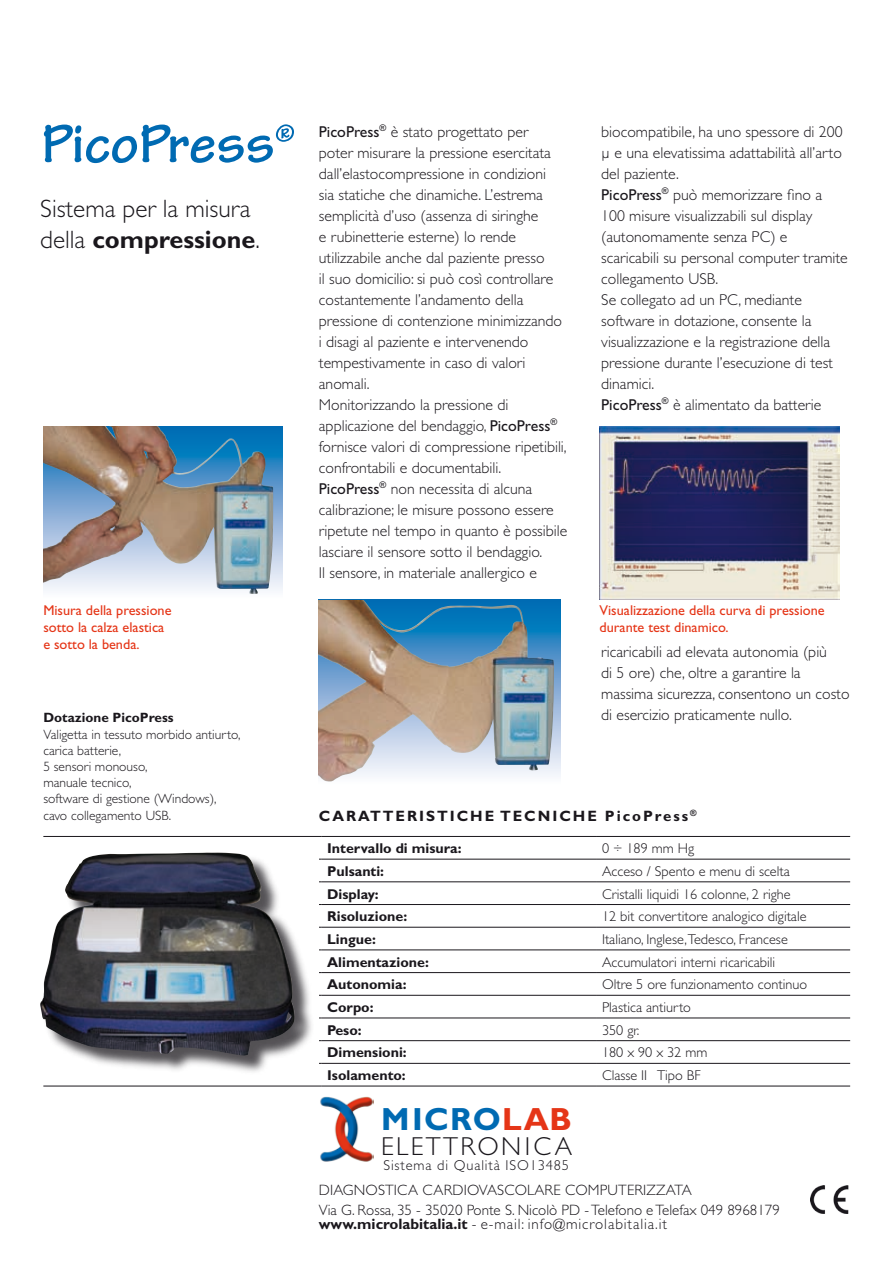
<style>
.page{position:relative;width:893px;height:1263px;background:#fff}
.page>*{position:absolute;margin:0;border:0;box-sizing:border-box;transform-origin:0 0}
.t1{font:700 32.1px "Gill Sans";letter-spacing:.04em;color:#006ab2}
.t2{font:300 26.1px "Gill Sans";letter-spacing:.09em;color:#1a171c}
.t3{font:300 25.2px/30.3px "Gill Sans";color:#1a171c}
.t4{font:300 15.75px/21px "Gill Sans";color:#1a171c}
.t5{font:300 15px/20.2px "Gill Sans";color:#1a171c}
.t6{font:300 15px "Gill Sans";letter-spacing:.06em;color:#1a171c}
.t7{font:700 15px "Gill Sans";letter-spacing:.13em;color:#1a171c}
.t8{font:300 14.4px "Gill Sans";letter-spacing:.06em;color:#1a171c}
.t9{font:300 14.25px "Gill Sans";color:#1a171c}
.t10{font:700 14.25px "Gill Sans";color:#1a171c}
.t11{font:14.25px/17.1px "Gill Sans";color:#e53517}
.t12{font:300 13.5px/16.2px "Gill Sans";color:#1a171c}
.t13{font:700 13.5px "Gill Sans";color:#1a171c}
.s1{font-weight:700}
.s2{font-weight:400}
.s3{color:#e53517}
</style>
<div class="page">
<hr style="left:43px;top:836px;width:278px;height:1px;background:#1a171c">
<hr style="left:321px;top:836px;width:275px;height:1px;background:#1a171c">
<hr style="left:43px;top:1085px;width:278px;height:1px;background:#1a171c">
<hr style="left:321px;top:1085px;width:275px;height:1px;background:#1a171c">
<hr style="left:596px;top:836px;width:254px;height:1px;background:#1a171c">
<hr style="left:596px;top:1085px;width:254px;height:1px;background:#1a171c">
<hr style="left:43px;top:859px;width:278px;height:1px;background:#1a171c">
<hr style="left:321px;top:859px;width:275px;height:1px;background:#1a171c">
<hr style="left:596px;top:859px;width:254px;height:1px;background:#1a171c">
<hr style="left:43px;top:881px;width:278px;height:1px;background:#1a171c">
<hr style="left:321px;top:881px;width:275px;height:1px;background:#1a171c">
<hr style="left:596px;top:881px;width:254px;height:1px;background:#1a171c">
<hr style="left:43px;top:904px;width:278px;height:1px;background:#1a171c">
<hr style="left:321px;top:904px;width:275px;height:1px;background:#1a171c">
<hr style="left:596px;top:904px;width:254px;height:1px;background:#1a171c">
<hr style="left:43px;top:927px;width:278px;height:1px;background:#1a171c">
<hr style="left:321px;top:927px;width:275px;height:1px;background:#1a171c">
<hr style="left:596px;top:927px;width:254px;height:1px;background:#1a171c">
<hr style="left:43px;top:950px;width:278px;height:1px;background:#1a171c">
<hr style="left:321px;top:950px;width:275px;height:1px;background:#1a171c">
<hr style="left:596px;top:950px;width:254px;height:1px;background:#1a171c">
<hr style="left:43px;top:972px;width:278px;height:1px;background:#1a171c">
<hr style="left:321px;top:972px;width:275px;height:1px;background:#1a171c">
<hr style="left:596px;top:972px;width:254px;height:1px;background:#1a171c">
<hr style="left:43px;top:995px;width:278px;height:1px;background:#1a171c">
<hr style="left:321px;top:995px;width:275px;height:1px;background:#1a171c">
<hr style="left:596px;top:995px;width:254px;height:1px;background:#1a171c">
<hr style="left:43px;top:1018px;width:278px;height:1px;background:#1a171c">
<hr style="left:321px;top:1018px;width:275px;height:1px;background:#1a171c">
<hr style="left:596px;top:1018px;width:254px;height:1px;background:#1a171c">
<hr style="left:43px;top:1040px;width:278px;height:1px;background:#1a171c">
<hr style="left:321px;top:1040px;width:275px;height:1px;background:#1a171c">
<hr style="left:596px;top:1040px;width:254px;height:1px;background:#1a171c">
<hr style="left:43px;top:1063px;width:278px;height:1px;background:#1a171c">
<hr style="left:321px;top:1063px;width:275px;height:1px;background:#1a171c">
<hr style="left:596px;top:1063px;width:254px;height:1px;background:#1a171c">
<div style="left:33px;top:843px;width:286px;height:231px;background:#fff"></div>
<svg style="left:44px;top:124px;width:250px;height:39px"></svg>
<svg style="left:319px;top:600px;width:241px;height:176px;background:#4788b5"></svg>
<img style="left:319px;top:607px;width:235px;height:175px">
<svg style="left:43px;top:427px;width:240px;height:164px;background:#638fb0"></svg>
<img style="left:43px;top:434px;width:230px;height:160px">
<img style="left:600px;top:426px;width:239px;height:174px">
<img style="left:320px;top:1096px;width:54px;height:66px">
<img style="left:810px;top:1185px;width:39px;height:28px">
<div style="left:41px;top:853px;width:274px;height:222px;background:#1a171c;opacity:.75"></div>
<img style="left:40px;top:852px;width:255px;height:204px">
<h3 class="t3" style="left:40px;top:194px;width:221px">Sistema per la misura della <span class="s1">compressione</span>.</h3>
<p class="t4" style="left:319px;top:121px;width:250px"><span class="s2">PicoPress</span><sup>®</sup> è stato progettato per<br>poter misurare la pressione esercitata dall’elastocompressione in condizioni<br>sia statiche che dinamiche. L’estrema semplicità d’uso (assenza di siringhe<br>e rubinetterie esterne) lo rende utilizzabile anche dal paziente presso<br>il suo domicilio: si può così controllare costantemente l’andamento della pressione di contenzione minimizzando i disagi al paziente e intervenendo tempestivamente in caso di valori anomali.<br>Monitorizzando la pressione di applicazione del bendaggio, <span class="s2">PicoPress</span><sup>® </sup>fornisce valori di compressione ripetibili, confrontabili e documentabili.<br><span class="s2">PicoPress</span><sup>®</sup> non necessita di alcuna calibrazione; le misure possono essere ripetute nel tempo in quanto è possibile lasciare il sensore sotto il bendaggio.<br>Il sensore, in materiale anallergico e</p>
<p class="t4" style="left:601px;top:121px;width:248px">biocompatibile, ha uno spessore di 200 µ e una elevatissima adattabilità all’arto del paziente.<br><span class="s2">PicoPress</span><sup>®</sup> può memorizzare fino a<br>100 misure visualizzabili sul display (autonomamente senza PC) e scaricabili su personal computer tramite collegamento USB.<br>Se collegato ad un PC, mediante software in dotazione, consente la visualizzazione e la registrazione della pressione durante l’esecuzione di test dinamici.<br><span class="s2">PicoPress</span><sup>®</sup> è alimentato da batterie</p>
<p class="t11" style="left:43px;top:602px;width:130px">Misura della pressione sotto la calza elastica e sotto la benda.</p>
<p class="t11" style="left:600px;top:601px;width:227px">Visualizzazione della curva di pressione durante test dinamico.</p>
<p class="t4" style="left:601px;top:641px;width:250px">ricaricabili ad elevata autonomia (più<br>di 5 ore) che, oltre a garantire la massima sicurezza, consentono un costo di esercizio praticamente nullo.</p>
<p class="t13" style="left:43px;top:710px;width:132px">Dotazione PicoPress</p>
<p class="t12" style="left:43px;top:726px;width:199px">Valigetta in tessuto morbido antiurto, carica batterie,<br>5 sensori monouso,<br>manuale tecnico,<br>software di gestione (Windows), cavo collegamento USB.</p>
<p class="t7" style="left:319px;top:807px;width:379px">Caratteristiche tecniche PicoPress<sup>®</sup></p>
<p class="t10" style="left:327px;top:840px;width:136px">I ntervallo di misura:</p>
<p class="t9" style="left:602px;top:840px;width:94px">0 ÷ 189 mm Hg</p>
<p class="t10" style="left:327px;top:862px;width:58px">Pulsanti:</p>
<p class="t9" style="left:602px;top:863px;width:189px">Acceso / Spento e menu di scelta</p>
<p class="t10" style="left:327px;top:885px;width:53px">Display:</p>
<p class="t9" style="left:602px;top:886px;width:190px">Cristalli liquidi 16 colonne, 2 righe</p>
<p class="t10" style="left:327px;top:908px;width:82px">Risoluzione:</p>
<p class="t9" style="left:602px;top:908px;width:206px">12 bit convertitore analogico digitale</p>
<p class="t10" style="left:327px;top:931px;width:50px">Lingue:</p>
<p class="t9" style="left:602px;top:931px;width:187px">Italiano, Inglese,Tedesco, Francese</p>
<p class="t10" style="left:327px;top:953px;width:103px">Alimentazione:</p>
<p class="t9" style="left:602px;top:954px;width:175px">Accumulatori interni ricaricabili</p>
<p class="t10" style="left:327px;top:976px;width:81px">Autonomia:</p>
<p class="t9" style="left:602px;top:976px;width:207px">Oltre 5 ore funzionamento continuo</p>
<p class="t10" style="left:327px;top:999px;width:48px">Corpo:</p>
<p class="t9" style="left:602px;top:999px;width:90px">Plastica antiurto</p>
<p class="t10" style="left:327px;top:1021px;width:36px">Peso:</p>
<p class="t9" style="left:602px;top:1022px;width:39px">350 gr.</p>
<p class="t10" style="left:327px;top:1044px;width:81px">Dimensioni:</p>
<p class="t9" style="left:602px;top:1044px;width:107px">180 x 90 x 32 mm</p>
<p class="t10" style="left:327px;top:1067px;width:80px">I solamento:</p>
<p class="t9" style="left:602px;top:1067px;width:100px">Classe II Tipo BF</p>
<h1 class="t1" style="left:381px;top:1100px;width:192px">micro<span class="s3">LAB</span></h1>
<h2 class="t2" style="left:381px;top:1131px;width:192px">ELETTRONICA</h2>
<p class="t8" style="left:383px;top:1157px;width:187px">Sistema di Qualità ISO13485</p>
<p class="t5" style="left:319px;top:1180px;width:45px">Diagnostica</p>
<p class="t5" style="left:423px;top:1180px;width:21px">Cardio</p>
<p class="t5" style="left:479px;top:1180px;width:19px">vascolare</p>
<p class="t5" style="left:565px;top:1180px;width:20px">Computeri</p>
<p class="t5" style="left:319px;top:1180px;width:462px;text-indent:328px">zzata<br>Via G. Rossa, 35 - 35020 Ponte S. Nicolò PD - Telefono e Telefax 049 8968179</p>
<p class="t6" style="left:319px;top:1215px;width:349px"><span class="s1">www.microlabitalia.it</span> - e-mail: info@microlabitalia.it</p>
</div>
